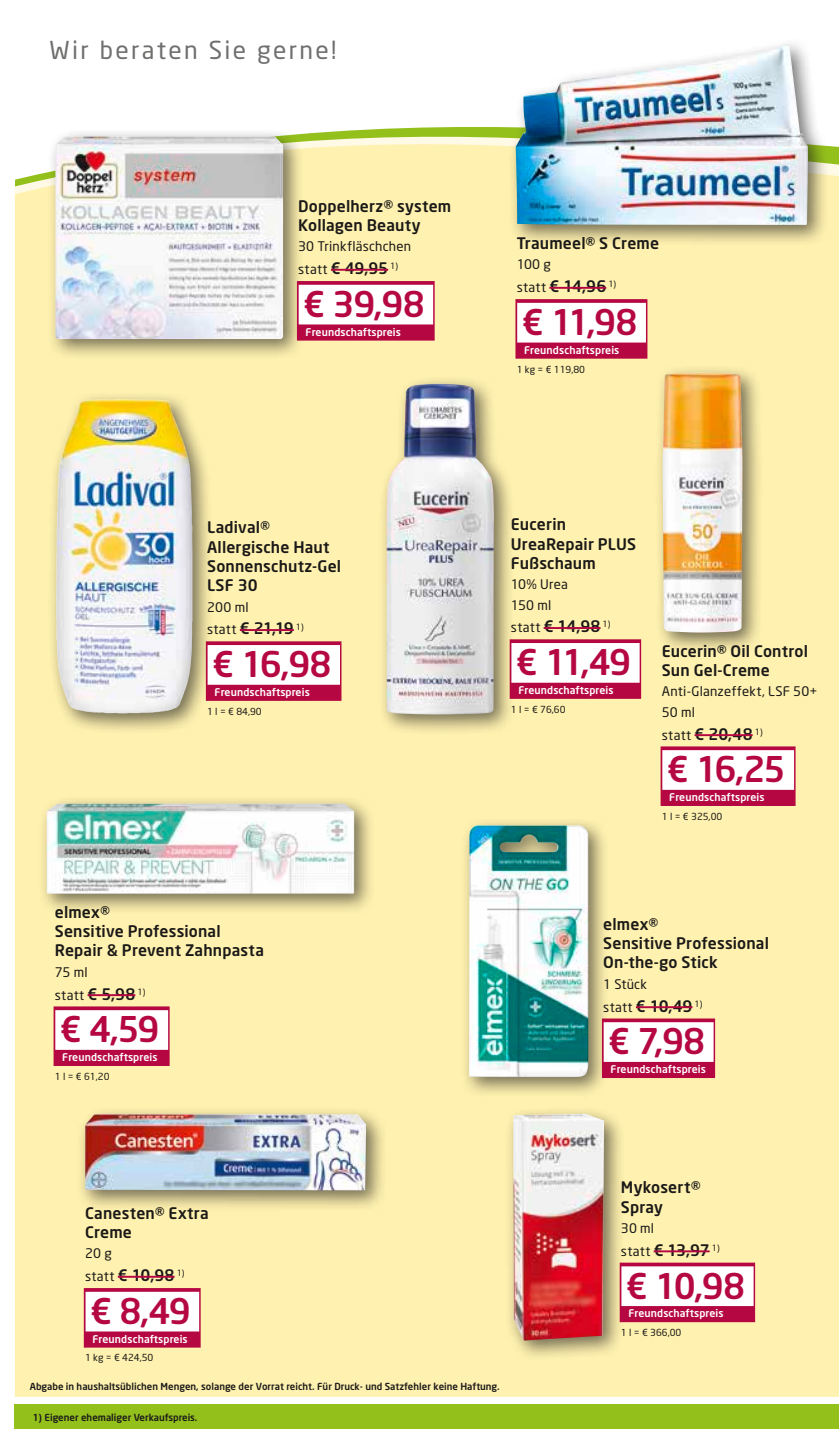
<style>
.page{position:relative;width:839px;height:1444px;background:#fff}
.page>*{position:absolute;margin:0;border:0;box-sizing:border-box;transform-origin:0 0}
._04_Angebotspreis{font:500 35px "Neo Sans";letter-spacing:-.05em;color:#b50843}
.t1{font:24.5px "Neo Sans";letter-spacing:.095em;color:#6f6f6e}
._01_Artikel{font:500 15.75px/19.2px "Neo Sans";letter-spacing:.01em;color:#1a1918}
._03_statt_Preis{font:500 15.75px "Neo Sans";letter-spacing:-.015em;color:#1a1918}
._02_Text{font:13.12px "Neo Sans";letter-spacing:.015em;color:#1a1918}
._03_statt_Preis-2{font:13.12px "Neo Sans";letter-spacing:.025em;color:#1a1918}
._07_T_Wirberaten{font:500 10.5px "Neo Sans";letter-spacing:.01em;color:#fff}
.t2{font:500 9.62px "Neo Sans";color:#1a1918}
._05_Grundpreis{font:9.62px "Neo Sans";color:#1a1918}
.s1{font-weight:400;font-size:13.12px}
.s2{font-weight:500;font-size:15.75px}
</style>
<div class="page">
<div style="left:15px;top:1404px;width:823px;height:25px;background:#94c01c"></div>
<div style="left:15px;top:229px;width:823px;height:1167px;background:#fff1af"></div>
<svg style="left:15px;top:127px;width:823px;height:99px;background:#f5eead"></svg>
<div style="left:504px;top:1105px;width:121px;height:256px;background:#1a1918;opacity:.6"></div>
<img style="left:513px;top:1113px;width:91px;height:227px">
<div style="left:619px;top:1262px;width:136px;height:60px;background:#b50843"></div>
<div style="left:621px;top:1266px;width:132px;height:40px;background:#fff"></div>
<hr style="left:653px;top:1250px;width:56px;height:2px;background:#b50843">
<div style="left:47px;top:128px;width:257px;height:232px;background:#1a1918;opacity:.6"></div>
<img style="left:55px;top:136px;width:228px;height:203px">
<div style="left:297px;top:281px;width:137px;height:59px;background:#b50843"></div>
<div style="left:298px;top:285px;width:135px;height:39px;background:#fff"></div>
<hr style="left:331px;top:269px;width:57px;height:2px;background:#b50843">
<div style="left:38px;top:795px;width:337px;height:120px;background:#1a1918;opacity:.6"></div>
<img style="left:46px;top:803px;width:308px;height:90px">
<div style="left:54px;top:1006px;width:116px;height:60px;background:#b50843"></div>
<div style="left:55px;top:1010px;width:113px;height:40px;background:#fff"></div>
<hr style="left:88px;top:994px;width:47px;height:2px;background:#b50843">
<div style="left:660px;top:746px;width:135px;height:60px;background:#b50843"></div>
<div style="left:662px;top:750px;width:131px;height:40px;background:#fff"></div>
<hr style="left:694px;top:734px;width:58px;height:2px;background:#b50843">
<div style="left:653px;top:364px;width:110px;height:290px;background:#1a1918;opacity:.6"></div>
<img style="left:662px;top:372px;width:80px;height:260px">
<div style="left:460px;top:817px;width:149px;height:281px;background:#1a1918;opacity:.6"></div>
<img style="left:469px;top:825px;width:119px;height:252px">
<div style="left:601px;top:1018px;width:114px;height:60px;background:#b50843"></div>
<div style="left:603px;top:1022px;width:110px;height:40px;background:#fff"></div>
<hr style="left:635px;top:1006px;width:57px;height:2px;background:#b50843">
<div style="left:378px;top:375px;width:137px;height:360px;background:#1a1918;opacity:.6"></div>
<img style="left:386px;top:384px;width:108px;height:330px">
<div style="left:509px;top:639px;width:132px;height:60px;background:#b50843"></div>
<div style="left:511px;top:643px;width:128px;height:40px;background:#fff"></div>
<hr style="left:543px;top:627px;width:57px;height:2px;background:#b50843">
<div style="left:507px;top:38px;width:321px;height:208px;background:#1a1918;opacity:.6"></div>
<img style="left:515px;top:45px;width:292px;height:181px">
<div style="left:515px;top:299px;width:132px;height:60px;background:#b50843"></div>
<div style="left:517px;top:303px;width:128px;height:39px;background:#fff"></div>
<hr style="left:549px;top:287px;width:57px;height:2px;background:#b50843">
<div style="left:47px;top:390px;width:167px;height:344px;background:#1a1918;opacity:.6"></div>
<img style="left:56px;top:399px;width:125px;height:314px">
<div style="left:206px;top:641px;width:135px;height:60px;background:#b50843"></div>
<div style="left:207px;top:645px;width:133px;height:40px;background:#fff"></div>
<hr style="left:240px;top:629px;width:54px;height:2px;background:#b50843">
<div style="left:84px;top:1288px;width:117px;height:59px;background:#b50843"></div>
<div style="left:85px;top:1291px;width:114px;height:40px;background:#fff"></div>
<hr style="left:118px;top:1275px;width:56px;height:2px;background:#b50843">
<div style="left:76px;top:1105px;width:311px;height:106px;background:#1a1918;opacity:.6"></div>
<img style="left:85px;top:1113px;width:281px;height:77px">
<p class="t1" style="left:50px;top:35px;width:288px">Wir beraten Sie gerne!</p>
<p class="_01_Artikel" style="left:298px;top:196px;width:155px">Doppelherz® system<br>Kollagen Beauty</p>
<p class="_02_Text" style="left:298px;top:238px;width:114px">30 Trinkfläschchen</p>
<p class="_03_statt_Preis" style="left:298px;top:258px;width:101px"><span class="s1">statt</span> € 49,95 <sup>1)</sup></p>
<p class="_04_Angebotspreis" style="left:303px;top:282px;width:123px">€ 39,98</p>
<p class="_07_T_Wirberaten" style="left:305px;top:325px;width:97px">Freundschaftspreis</p>
<p class="_01_Artikel" style="left:516px;top:233px;width:144px">Traumeel® S Creme</p>
<p class="_02_Text" style="left:516px;top:256px;width:36px">100 g</p>
<p class="_03_statt_Preis" style="left:516px;top:276px;width:101px"><span class="s1">statt</span> € 14,96 <sup>1)</sup></p>
<p class="_04_Angebotspreis" style="left:521px;top:300px;width:117px">€ 11,98</p>
<p class="_07_T_Wirberaten" style="left:524px;top:343px;width:97px">Freundschaftspreis</p>
<p class="_05_Grundpreis" style="left:516px;top:363px;width:70px">1 kg = € 119,80</p>
<p class="_01_Artikel" style="left:207px;top:518px;width:64px">Ladival®</p>
<p class="_01_Artikel" style="left:207px;top:537px;width:124px">Allergische Haut</p>
<p class="_01_Artikel" style="left:207px;top:556px;width:135px">Sonnenschutz-Gel</p>
<p class="_01_Artikel" style="left:207px;top:575px;width:52px">LSF 30</p>
<p class="_02_Text" style="left:207px;top:599px;width:43px">200 ml</p>
<p class="_03_statt_Preis" style="left:207px;top:618px;width:98px"><span class="s1">statt</span> € 21,19 <sup>1)</sup></p>
<p class="_04_Angebotspreis" style="left:212px;top:642px;width:121px">€ 16,98</p>
<p class="_07_T_Wirberaten" style="left:214px;top:685px;width:97px">Freundschaftspreis</p>
<p class="_05_Grundpreis" style="left:207px;top:705px;width:56px">1 l = € 84,90</p>
<p class="_01_Artikel" style="left:55px;top:902px;width:211px">elmex®<br>Sensitive Professional<br>Repair &amp; Prevent Zahnpasta</p>
<p class="_02_Text" style="left:55px;top:964px;width:34px">75 ml</p>
<p class="_03_statt_Preis-2" style="left:55px;top:986px;width:92px">statt <span class="s2">€ 5,98</span> <sup>1)</sup></p>
<p class="_04_Angebotspreis" style="left:60px;top:1007px;width:101px">€ 4,59</p>
<p class="_07_T_Wirberaten" style="left:62px;top:1050px;width:97px">Freundschaftspreis</p>
<p class="_05_Grundpreis" style="left:55px;top:1070px;width:56px">1 l = € 61,20</p>
<p class="_01_Artikel" style="left:511px;top:514px;width:127px">Eucerin<br>UreaRepair PLUS<br>Fußschaum</p>
<p class="_02_Text" style="left:511px;top:576px;width:59px">10% Urea</p>
<p class="_02_Text" style="left:511px;top:597px;width:42px">150 ml</p>
<p class="_03_statt_Preis" style="left:511px;top:616px;width:101px"><span class="s1">statt</span> € 14,98 <sup>1)</sup></p>
<p class="_04_Angebotspreis" style="left:515px;top:640px;width:117px">€ 11,49</p>
<p class="_07_T_Wirberaten" style="left:518px;top:683px;width:97px">Freundschaftspreis</p>
<p class="_05_Grundpreis" style="left:511px;top:703px;width:56px">1 l = € 76,60</p>
<p class="_01_Artikel" style="left:661px;top:641px;width:148px">Eucerin® Oil Control</p>
<p class="_01_Artikel" style="left:661px;top:660px;width:109px">Sun Gel-Creme</p>
<p class="_02_Text" style="left:661px;top:683px;width:157px">Anti-Glanzeffekt, LSF 50+</p>
<p class="_02_Text" style="left:661px;top:704px;width:35px">50 ml</p>
<p class="_03_statt_Preis" style="left:661px;top:724px;width:102px"><span class="s1">statt</span> € 20,48 <sup>1)</sup></p>
<p class="_04_Angebotspreis" style="left:666px;top:747px;width:120px">€ 16,25</p>
<p class="_07_T_Wirberaten" style="left:669px;top:790px;width:97px">Freundschaftspreis</p>
<p class="_05_Grundpreis" style="left:661px;top:810px;width:62px">1 l = € 325,00</p>
<p class="_01_Artikel" style="left:603px;top:914px;width:167px">elmex®<br>Sensitive Professional<br>On-the-go Stick</p>
<p class="_02_Text" style="left:603px;top:976px;width:45px">1 Stück</p>
<p class="_03_statt_Preis" style="left:603px;top:996px;width:101px"><span class="s1">statt</span> € 10,49 <sup>1)</sup></p>
<p class="_04_Angebotspreis" style="left:608px;top:1019px;width:98px">€ 7,98</p>
<p class="_07_T_Wirberaten" style="left:610px;top:1062px;width:97px">Freundschaftspreis</p>
<p class="_01_Artikel" style="left:85px;top:1203px;width:125px">Canesten® Extra<br>Creme</p>
<p class="_02_Text" style="left:85px;top:1245px;width:28px">20 g</p>
<p class="_03_statt_Preis" style="left:85px;top:1265px;width:101px"><span class="s1">statt</span> € 10,98 <sup>1)</sup></p>
<p class="_04_Angebotspreis" style="left:90px;top:1289px;width:102px">€ 8,49</p>
<p class="_07_T_Wirberaten" style="left:92px;top:1332px;width:97px">Freundschaftspreis</p>
<p class="_05_Grundpreis" style="left:85px;top:1352px;width:70px">1 kg = € 424,50</p>
<p class="t2" style="left:30px;top:1380px;width:471px">Abgabe in haushaltsüblichen Mengen, solange der Vorrat reicht. Für Druck- und Satzfehler keine Haftung.</p>
<p class="t2" style="left:33px;top:1411px;width:166px">1) Eigener ehemaliger Verkaufspreis.</p>
<p class="_01_Artikel" style="left:620px;top:1177px;width:81px">Mykosert®<br>Spray</p>
<p class="_02_Text" style="left:620px;top:1220px;width:35px">30 ml</p>
<p class="_03_statt_Preis" style="left:620px;top:1240px;width:100px"><span class="s1">statt</span> € 13,97 <sup>1)</sup></p>
<p class="_04_Angebotspreis" style="left:625px;top:1263px;width:121px">€ 10,98</p>
<p class="_07_T_Wirberaten" style="left:628px;top:1307px;width:97px">Freundschaftspreis</p>
<p class="_05_Grundpreis" style="left:620px;top:1326px;width:62px">1 l = € 366,00</p>
</div>
